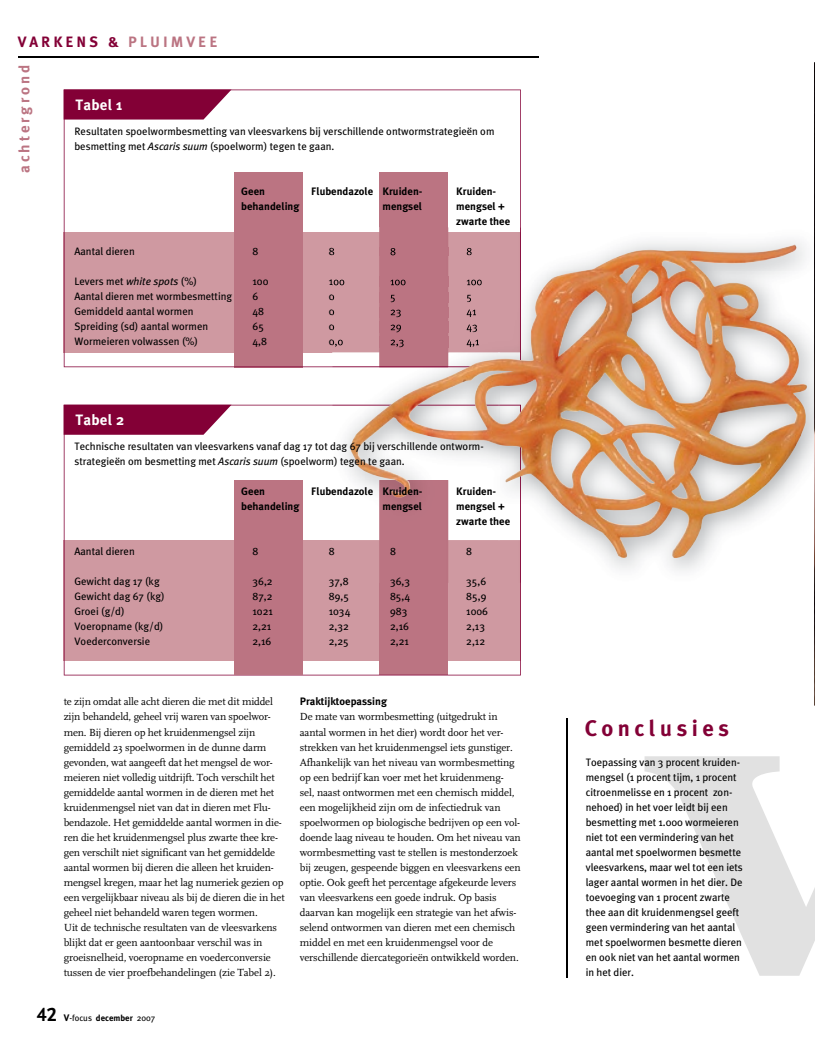
<style>
.page{position:relative;width:815px;height:1046px;background:#fff}
.page>*{position:absolute;margin:0;border:0;box-sizing:border-box;transform-origin:0 0}
.t1{font:700 22.5px "Meta Plus";letter-spacing:.2em;color:#830036}
.t2{font:700 15px "Meta Plus";letter-spacing:.2em;color:#830036}
.t3{font:700 15px "Meta Plus";letter-spacing:.015em;color:#fff}
.t4{font:700 15px "Meta Plus";letter-spacing:.2em;color:#bb7482}
.t5{font:10.75px/15px "Scala";letter-spacing:-.01em;color:#000}
.t6{font:10.75px/15px "Meta Plus";color:#000}
.t7{font:700 10.75px/15px "Meta Plus";color:#000}
.t8{font:8.75px "Meta Plus";color:#000}
.s1{color:#bb7482}
.s2{font-style:italic}
.s3{font-family:"Scala Sans LF";font-weight:700;font-size:20px}
.s4{font-weight:700;font-size:9.5px}
.s5{font-weight:700}
</style>
<div class="page">
<svg style="left:644px;top:756px;width:171px;height:219px"></svg>
<hr style="left:18px;top:56px;width:521px;height:1px;background:#000">
<hr style="left:566px;top:718px;width:2px;height:259px;background:#000">
<svg style="left:64px;top:89px;width:457px;height:278px"></svg>
<svg style="left:64px;top:89px;width:168px;height:30px;background:#8e1748"></svg>
<svg style="left:64px;top:404px;width:457px;height:271px;fill:#cf99a1"></svg>
<svg style="left:64px;top:404px;width:168px;height:30px;background:#8f194a"></svg>
<div style="left:234px;top:480px;width:69px;height:194px;background:#bb7482"></div>
<img style="left:332px;top:227px;width:189px;height:140px">
<img style="left:332px;top:240px;width:47px;height:1px">
<img style="left:332px;top:247px;width:19px;height:8px">
<img style="left:332px;top:270px;width:47px;height:1px">
<img style="left:332px;top:277px;width:19px;height:10px">
<img style="left:332px;top:292px;width:19px;height:10px">
<img style="left:332px;top:307px;width:19px;height:10px">
<img style="left:332px;top:322px;width:19px;height:10px">
<img style="left:332px;top:337px;width:19px;height:10px">
<img style="left:332px;top:404px;width:189px;height:178px">
<img style="left:351px;top:244px;width:457px;height:314px">
<img style="left:814px;top:62px;width:1px;height:643px">
<h2 class="t2" style="left:18px;top:33px;width:201px">VARKENS &amp; <span class="s1">PLUIMVEE</span></h2>
<h2 class="t4" style="left:15px;top:173px;width:110px;rotate:-90deg">achtergrond</h2>
<h2 class="t3" style="left:76px;top:96px;width:48px">Tabel 1</h2>
<p class="t6" style="left:74px;top:124px;width:422px">Resultaten spoelwormbesmetting van vleesvarkens bij verschillende ontwormstrategieën om besmetting met <span class="s2">Ascaris suum</span> (spoelworm) tegen te gaan.</p>
<p class="t7" style="left:241px;top:184px;width:25px">Geen</p>
<p class="t7" style="left:311px;top:184px;width:113px">Flubendazole Kruiden-</p>
<p class="t7" style="left:456px;top:184px;width:41px">Kruiden-</p>
<p class="t7" style="left:241px;top:199px;width:60px">behandeling</p>
<p class="t7" style="left:383px;top:199px;width:41px">mengsel</p>
<p class="t7" style="left:456px;top:199px;width:55px">mengsel + zwarte thee</p>
<p class="t6" style="left:74px;top:244px;width:62px">Aantal dieren</p>
<p class="t6" style="left:253px;top:244px;width:7px">8</p>
<p class="t6" style="left:329px;top:244px;width:7px">8</p>
<p class="t6" style="left:74px;top:274px;width:124px">Levers met <span class="s2">white spots</span> (%)</p>
<p class="t6" style="left:253px;top:274px;width:17px">100</p>
<p class="t6" style="left:74px;top:289px;width:159px">Aantal dieren met wormbesmetting</p>
<p class="t6" style="left:253px;top:289px;width:7px">6</p>
<p class="t6" style="left:329px;top:289px;width:7px">0</p>
<p class="t6" style="left:74px;top:304px;width:121px">Gemiddeld aantal wormen</p>
<p class="t6" style="left:253px;top:304px;width:13px">48</p>
<p class="t6" style="left:329px;top:304px;width:7px">0</p>
<p class="t6" style="left:74px;top:319px;width:135px">Spreiding (sd) aantal wormen</p>
<p class="t6" style="left:253px;top:319px;width:13px">65</p>
<p class="t6" style="left:329px;top:319px;width:7px">0</p>
<p class="t6" style="left:74px;top:334px;width:125px">Wormeieren volwassen (%)</p>
<p class="t6" style="left:253px;top:334px;width:16px">4,8</p>
<h2 class="t3" style="left:76px;top:411px;width:50px">Tabel 2</h2>
<p class="t6" style="left:74px;top:439px;width:411px">Technische resultaten van vleesvarkens vanaf dag 17 tot dag 67 bij verschillende ontworm&shy;strategieën om besmetting met <span class="s2">Ascaris suum</span> (spoelworm) tegen te gaan.</p>
<p class="t7" style="left:241px;top:484px;width:25px">Geen</p>
<p class="t7" style="left:311px;top:484px;width:113px">Flubendazole Kruiden-</p>
<p class="t7" style="left:456px;top:484px;width:41px">Kruiden-</p>
<p class="t7" style="left:241px;top:499px;width:60px">behandeling</p>
<p class="t7" style="left:383px;top:499px;width:41px">mengsel</p>
<p class="t7" style="left:456px;top:499px;width:55px">mengsel + zwarte thee</p>
<p class="t6" style="left:74px;top:544px;width:62px">Aantal dieren</p>
<p class="t6" style="left:253px;top:544px;width:7px">8</p>
<p class="t6" style="left:329px;top:544px;width:7px">8</p>
<p class="t6" style="left:390px;top:544px;width:7px">8</p>
<p class="t6" style="left:466px;top:544px;width:7px">8</p>
<p class="t6" style="left:74px;top:574px;width:87px">Gewicht dag 17 (kg</p>
<p class="t6" style="left:253px;top:574px;width:22px">36,2</p>
<p class="t6" style="left:329px;top:574px;width:21px">37,8</p>
<p class="t6" style="left:390px;top:574px;width:22px">36,3</p>
<p class="t6" style="left:466px;top:574px;width:22px">35,6</p>
<p class="t6" style="left:74px;top:589px;width:92px">Gewicht dag 67 (kg)</p>
<p class="t6" style="left:253px;top:589px;width:22px">87,2</p>
<p class="t6" style="left:329px;top:589px;width:22px">89,5</p>
<p class="t6" style="left:390px;top:589px;width:22px">85,4</p>
<p class="t6" style="left:466px;top:589px;width:22px">85,9</p>
<p class="t6" style="left:74px;top:604px;width:52px">Groei (g/d)</p>
<p class="t6" style="left:253px;top:604px;width:22px">1021</p>
<p class="t6" style="left:329px;top:604px;width:23px">1034</p>
<p class="t6" style="left:390px;top:604px;width:19px">983</p>
<p class="t6" style="left:466px;top:604px;width:23px">1006</p>
<p class="t6" style="left:74px;top:619px;width:91px">Voeropname (kg/d)</p>
<p class="t6" style="left:253px;top:619px;width:20px">2,21</p>
<p class="t6" style="left:329px;top:619px;width:22px">2,32</p>
<p class="t6" style="left:390px;top:619px;width:20px">2,16</p>
<p class="t6" style="left:466px;top:619px;width:20px">2,13</p>
<p class="t6" style="left:74px;top:634px;width:77px">Voederconversie</p>
<p class="t6" style="left:253px;top:634px;width:20px">2,16</p>
<p class="t6" style="left:329px;top:634px;width:22px">2,25</p>
<p class="t6" style="left:390px;top:634px;width:20px">2,21</p>
<p class="t6" style="left:466px;top:634px;width:20px">2,12</p>
<p class="t5" style="left:64px;top:694px;width:222px">te zijn omdat alle acht dieren die met dit middel zijn behandeld, geheel vrij waren van spoelwor&shy;men. Bij dieren op het kruidenmengsel zijn gemiddeld 23 spoelwormen in de dunne darm gevonden, wat aangeeft dat het mengsel de wor&shy;meieren niet volledig uitdrijft. Toch verschilt het gemiddelde aantal wormen in de dieren met het kruidenmengsel niet van dat in dieren met Flu&shy;bendazole. Het gemiddelde aantal wormen in die&shy;ren die het kruidenmengsel plus zwarte thee kre&shy;gen verschilt niet significant van het gemiddelde aantal wormen bij dieren die alleen het kruiden&shy;mengsel kregen, maar het lag numeriek gezien op een vergelijkbaar niveau als bij de dieren die in het geheel niet behandeld waren tegen wormen.<br>Uit de technische resultaten van de vleesvarkens blijkt dat er geen aantoonbaar verschil was in groeisnelheid, voeropname en voederconversie tussen de vier proefbehandelingen (zie Tabel 2).</p>
<p class="t7" style="left:300px;top:694px;width:89px">Praktijktoepassing</p>
<p class="t5" style="left:300px;top:709px;width:222px">De mate van wormbesmetting (uitgedrukt in aantal wormen in het dier) wordt door het ver&shy;strekken van het kruidenmengsel iets gunstiger.<br>Afhankelijk van het niveau van wormbesmetting op een bedrijf kan voer met het kruidenmeng&shy;sel, naast ontwormen met een chemisch middel, een mogelijkheid zijn om de infectiedruk van spoelwormen op biologische bedrijven op een vol&shy;doende laag niveau te houden. Om het niveau van wormbesmetting vast te stellen is mestonderzoek bij zeugen, gespeende biggen en vleesvarkens een optie. Ook geeft het percentage afgekeurde levers van vleesvarkens een goede indruk. Op basis daarvan kan mogelijk een strategie van het afwis&shy;selend ontwormen van dieren met een chemisch middel en met een kruidenmengsel voor de verschillende diercategorieën ontwikkeld worden.</p>
<p class="t8" style="left:37px;top:1012px;width:120px"><span class="s3">42</span> <span class="s4">V</span>-focus <span class="s5">december</span> 2007</p>
<h1 class="t1" style="left:585px;top:714px;width:146px">Conclusies</h1>
<p class="t6" style="left:586px;top:754px;width:158px">Toepassing van 3 procent kruiden&shy;mengsel (1 procent tijm, 1 procent citroenmelisse en 1 procent zon&shy;nehoed) in het voer leidt bij een besmetting met 1.000 wormeieren niet tot een vermindering van het aantal met spoelwormen besmette vleesvarkens, maar wel tot een iets lager aantal wormen in het dier. De toevoeging van 1 procent zwarte thee aan dit kruidenmengsel geeft geen vermindering van het aantal met spoelwormen besmette dieren en ook niet van het aantal wormen in het dier.</p>
</div>
